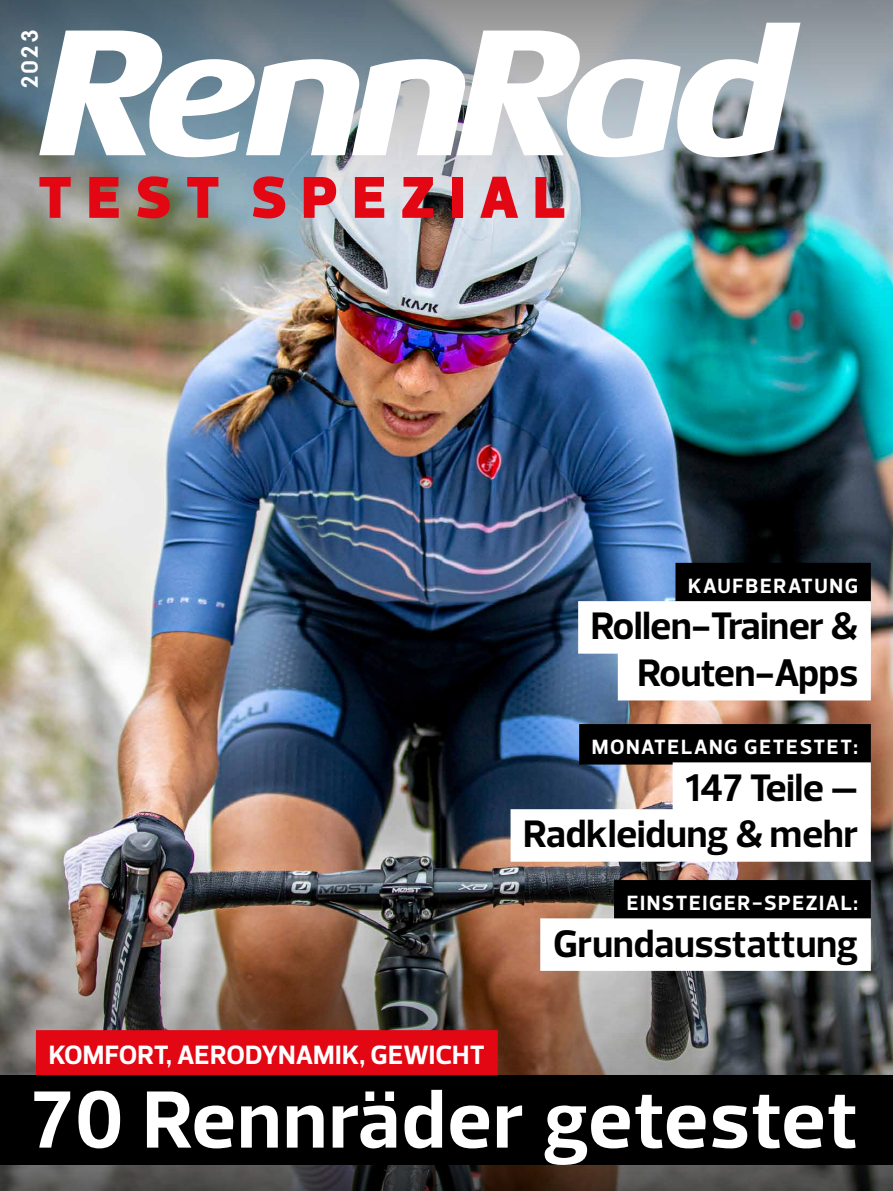
<style>
.page{position:relative;width:893px;height:1191px;background:#fff}
.page>*{position:absolute;margin:0;border:0;box-sizing:border-box;transform-origin:0 0}
.t1{font:700 82.5px "Prelo";letter-spacing:.025em;color:#fff}
.t2{font:900 60px "Prelo";letter-spacing:.25em;color:#e30613}
.t3{font:700 39px/46.8px "Prelo";color:#000;text-align:right}
.t4{font:700 27px "Prelo";color:#fff}
.t5{font:800 22.5px "Aramis";color:#fff}
.t6{font:700 21px "Prelo";letter-spacing:.08em;color:#fff}
</style>
<div class="page">
<img style="left:0;top:330px;width:893px;height:472px">
<img style="left:0;top:0;width:893px;height:330px">
<img style="left:0;top:802px;width:893px;height:389px">
<div style="left:0;top:1075px;width:893px;height:89px;background:#000"></div>
<div style="left:36px;top:1030px;width:462px;height:45px;background:#e30613"></div>
<div style="left:579px;top:724px;width:292px;height:40px;background:#000"></div>
<div style="left:673px;top:762px;width:198px;height:53px;background:#fff"></div>
<div style="left:511px;top:809px;width:360px;height:52px;background:#fff"></div>
<div style="left:614px;top:880px;width:257px;height:40px;background:#000"></div>
<div style="left:540px;top:918px;width:331px;height:53px;background:#fff"></div>
<div style="left:675px;top:563px;width:196px;height:40px;background:#000"></div>
<div style="left:578px;top:601px;width:293px;height:52px;background:#fff"></div>
<div style="left:618px;top:648px;width:253px;height:52px;background:#fff"></div>
<svg style="left:39px;top:23px;width:761px;height:134px"></svg>
<p class="t5" style="left:13px;top:89px;width:61px;rotate:-90deg">2023</p>
<h2 class="t2" style="left:38px;top:161px;width:529px">TEST SPEZIAL</h2>
<p class="t6" style="left:688px;top:572px;width:171px">KAUFBERATUNG</p>
<p class="t3" style="left:591px;top:603px;width:269px">Rollen-Trainer &amp;<br>Routen-Apps</p>
<p class="t6" style="left:592px;top:734px;width:268px">MONATELANG GETESTET:</p>
<p class="t3" style="left:523px;top:764px;width:336px">147 Teile –<br>Radkleidung &amp; mehr</p>
<p class="t6" style="left:627px;top:890px;width:233px">EINSTEIGER-SPEZIAL:</p>
<p class="t3" style="left:553px;top:920px;width:307px">Grundausstattung</p>
<p class="t4" style="left:49px;top:1038px;width:438px">KOMFORT, AERODYNAMIK, GEWICHT</p>
<h1 class="t1" style="left:32px;top:1069px;width:828px">70 Rennräder getestet</h1>
</div>
